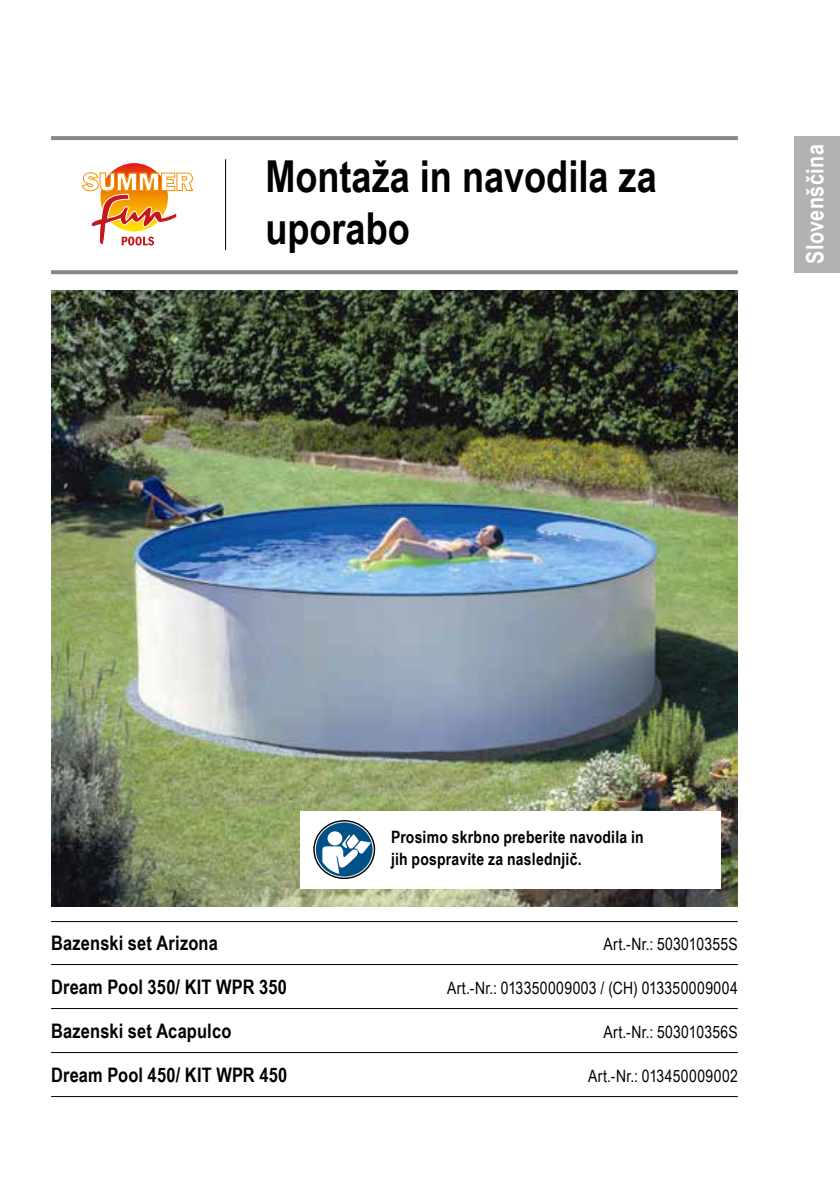
<style>
.page{position:relative;width:840px;height:1191px;background:#fff}
.page>*{position:absolute;margin:0;border:0;box-sizing:border-box;transform-origin:0 0}
.t1{font:700 44px/52px "Arial Narrow";color:#000}
.t2{font:800 26.2px "Franklin Gothic";color:#fff}
.t3{font:700 24px "Arial Narrow";letter-spacing:.02em;color:#fff}
.t4{font:700 20px "Arial Narrow";letter-spacing:.01em;color:#000}
.t5{font:17px "Arial Narrow";letter-spacing:.02em;color:#000}
.t6{font:700 17px/22px "Arial Narrow";letter-spacing:.015em;color:#000}
</style>
<div class="page">
<hr style="left:51px;top:921px;width:686px;height:1px;background:#000">
<hr style="left:51px;top:964px;width:686px;height:1px;background:#000">
<hr style="left:51px;top:1008px;width:686px;height:1px;background:#000">
<hr style="left:51px;top:1052px;width:686px;height:1px;background:#000">
<hr style="left:51px;top:1096px;width:686px;height:1px;background:#000">
<img style="left:100px;top:163px;width:68px;height:68px;border-radius:34px">
<svg style="left:82px;top:172px;width:111px;height:74px"></svg>
<div style="left:794px;top:136px;width:45px;height:136px;background:#b3b2b2"></div>
<svg style="left:51px;top:270px;width:686px;height:4px;background:#8d8d8d"></svg>
<svg style="left:51px;top:136px;width:686px;height:4px;background:#8a8a8a"></svg>
<hr style="left:225px;top:159px;width:1px;height:91px;background:#000">
<img style="left:51px;top:290px;width:686px;height:616px">
<div style="left:300px;top:811px;width:420px;height:77px;background:#fff"></div>
<div style="left:313px;top:820px;width:62px;height:59px;border:1px solid #000;border-radius:50%"></div>
<svg style="left:315px;top:822px;width:57px;height:54px"></svg>
<h2 class="t2" style="left:83px;top:165px;width:112px">SUMMER</h2>
<h1 class="t1" style="left:265px;top:149px;width:392px">Montaža in navodila za uporabo</h1>
<h3 class="t3" style="left:796px;top:264px;width:121px;rotate:-90deg">Slovenščina</h3>
<p class="t6" style="left:391px;top:825px;width:254px">Prosimo skrbno preberite navodila in jih pospravite za naslednjič.</p>
<p class="t4" style="left:51px;top:928px;width:168px">Bazenski set Arizona</p>
<p class="t5" style="left:603px;top:932px;width:136px">Art.-Nr.: 503010355S</p>
<p class="t4" style="left:51px;top:972px;width:237px">Dream Pool 350/ KIT WPR 350</p>
<p class="t5" style="left:447px;top:976px;width:292px">Art.-Nr.: 013350009003 / (CH) 013350009004</p>
<p class="t4" style="left:51px;top:1016px;width:182px">Bazenski set Acapulco</p>
<p class="t5" style="left:603px;top:1020px;width:136px">Art.-Nr.: 503010356S</p>
<p class="t4" style="left:51px;top:1060px;width:238px">Dream Pool 450/ KIT WPR 450</p>
<p class="t5" style="left:587px;top:1064px;width:151px">Art.-Nr.: 013450009002</p>
</div>
